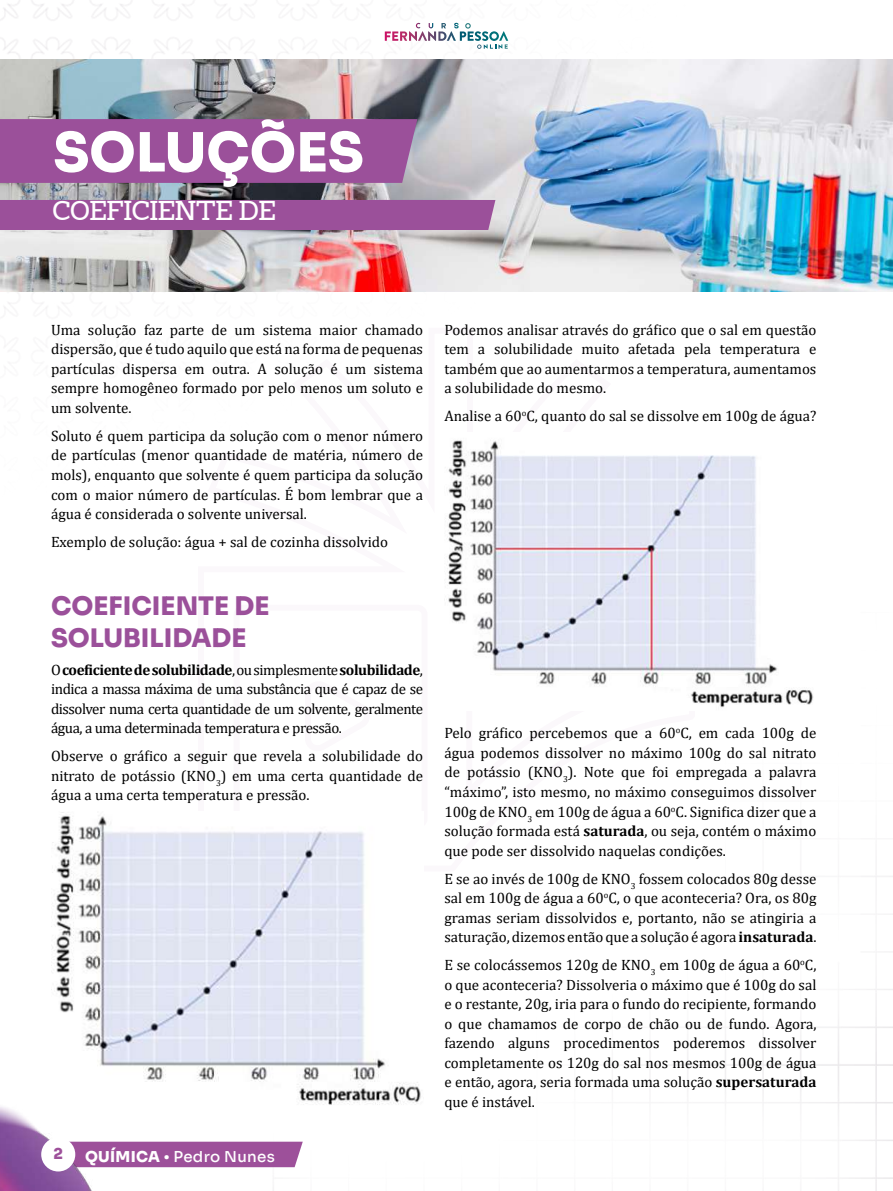
<style>
.page{position:relative;width:893px;height:1191px;background:#fff}
.page>*{position:absolute;margin:0;border:0;box-sizing:border-box;transform-origin:0 0}
.t1{font:54px "Sora";color:#fff}
.t2{font:25.5px/31.5px "Sora";color:#9b509a}
.t3{font:24px "Pamuci";letter-spacing:.02em;color:#fff}
.t4{font:15px/19.5px "Cambria";color:#000;text-align:justify}
.t5{font:500 15px "Sora";letter-spacing:.02em;color:#fff}
.t6{font:15px "Sora";color:#9d509a}
.s1{font-weight:700}
.s2{font-weight:400}
.s3{font-family:"Bagatela";font-weight:700}
</style>
<div class="page">
<img style="left:0;top:0;width:893px;height:1191px">
<svg style="left:195px;top:325px;width:505px;height:548px"></svg>
<svg style="left:409px;top:23px;width:99px;height:26px"></svg>
<div style="left:131px;top:1141px;width:172px;height:26px;background:#9d509a"></div>
<img style="left:0;top:1081px;width:131px;height:110px">
<div style="left:44px;top:1140px;width:28px;height:28px;background:#fff;border-radius:50%"></div>
<div style="left:41px;top:1137px;width:34px;height:34px;border:6px solid #fff;border-radius:50%"></div>
<img style="left:0;top:60px;width:893px;height:231px">
<div style="left:0;top:119px;width:417px;height:64px;background:#9b509a"></div>
<img style="left:51px;top:811px;width:372px;height:294px">
<img style="left:444px;top:433px;width:372px;height:277px">
<div style="left:0;top:200px;width:495px;height:30px;background:#9b509a"></div>
<h1 class="t1" style="left:54px;top:108px;width:312px">SOLUÇÕES</h1>
<h3 class="t3" style="left:53px;top:194px;width:224px">COEFICIENTE DE</h3>
<p class="t4" style="left:51px;top:320px;width:374px">Uma solução faz parte de um sistema maior chamado dispersão, que é tudo aquilo que está na forma de pequenas partículas dispersa em outra. A solução é um sistema sempre homogêneo formado por pelo menos um soluto e um solvente.</p>
<p class="t4" style="left:51px;top:426px;width:374px">Soluto é quem participa da solução com o menor número de partículas (menor quantidade de matéria, número de mols), enquanto que solvente é quem participa da solução com o maior número de partículas. É bom lembrar que a água é considerada o solvente universal.</p>
<p class="t4" style="left:51px;top:532px;width:339px">Exemplo de solução: água + sal de cozinha dissolvido</p>
<h2 class="t2" style="left:51px;top:588px;width:220px">COEFICIENTE DE<br>SOLUBILIDADE</h2>
<p class="t4" style="left:51px;top:659px;width:374px">O <span class="s1">coeficiente de solubilidade</span>, ou simplesmente <span class="s1">solubilidade</span>, indica a massa máxima de uma substância que é capaz de se dissolver numa certa quantidade de um solvente, geralmente água, a uma determinada temperatura e pressão.</p>
<p class="t4" style="left:51px;top:746px;width:374px">Observe o gráfico a seguir que revela a solubilidade do nitrato de potássio (KNO<sub>3</sub>) em uma certa quantidade de água a uma certa temperatura e pressão.</p>
<p class="t6" style="left:53px;top:1141px;width:11px">2</p>
<p class="t5" style="left:85px;top:1143px;width:191px"><span class="s2">QUÍMICA</span> <span class="s3">•</span> Pedro Nunes</p>
<p class="t4" style="left:444px;top:320px;width:374px">Podemos analisar através do gráfico que o sal em questão tem a solubilidade muito afetada pela temperatura e também que ao aumentarmos a temperatura, aumentamos a solubilidade do mesmo.</p>
<p class="t4" style="left:444px;top:406px;width:374px">Analise a 60<sup>o</sup>C, quanto do sal se dissolve em 100g de água?</p>
<p class="t4" style="left:444px;top:723px;width:374px">Pelo gráfico percebemos que a 60<sup>o</sup>C, em cada 100g de água podemos dissolver no máximo 100g do sal nitrato de potássio (KNO<sub>3</sub>). Note que foi empregada a palavra “máximo”, isto mesmo, no máximo conseguimos dissolver 100g de KNO<sub>3</sub> em 100g de água a 60<sup>o</sup>C. Significa dizer que a solução formada está <span class="s1">saturada</span>, ou seja, contém o máximo que pode ser dissolvido naquelas condições.</p>
<p class="t4" style="left:444px;top:868px;width:374px">E se ao invés de 100g de KNO<sub>3</sub> fossem colocados 80g desse sal em 100g de água a 60<sup>o</sup>C, o que aconteceria? Ora, os 80g gramas seriam dissolvidos e, portanto, não se atingiria a saturação, dizemos então que a solução é agora <span class="s1">insaturada</span>.</p>
<p class="t4" style="left:444px;top:955px;width:374px">E se colocássemos 120g de KNO<sub>3</sub> em 100g de água a 60<sup>o</sup>C, o que aconteceria? Dissolveria o máximo que é 100g do sal e o restante, 20g, iria para o fundo do recipiente, formando o que chamamos de corpo de chão ou de fundo. Agora, fazendo alguns procedimentos poderemos dissolver completamente os 120g do sal nos mesmos 100g de água e então, agora, seria formada uma solução <span class="s1">supersaturada </span>que é instável.</p>
</div>
